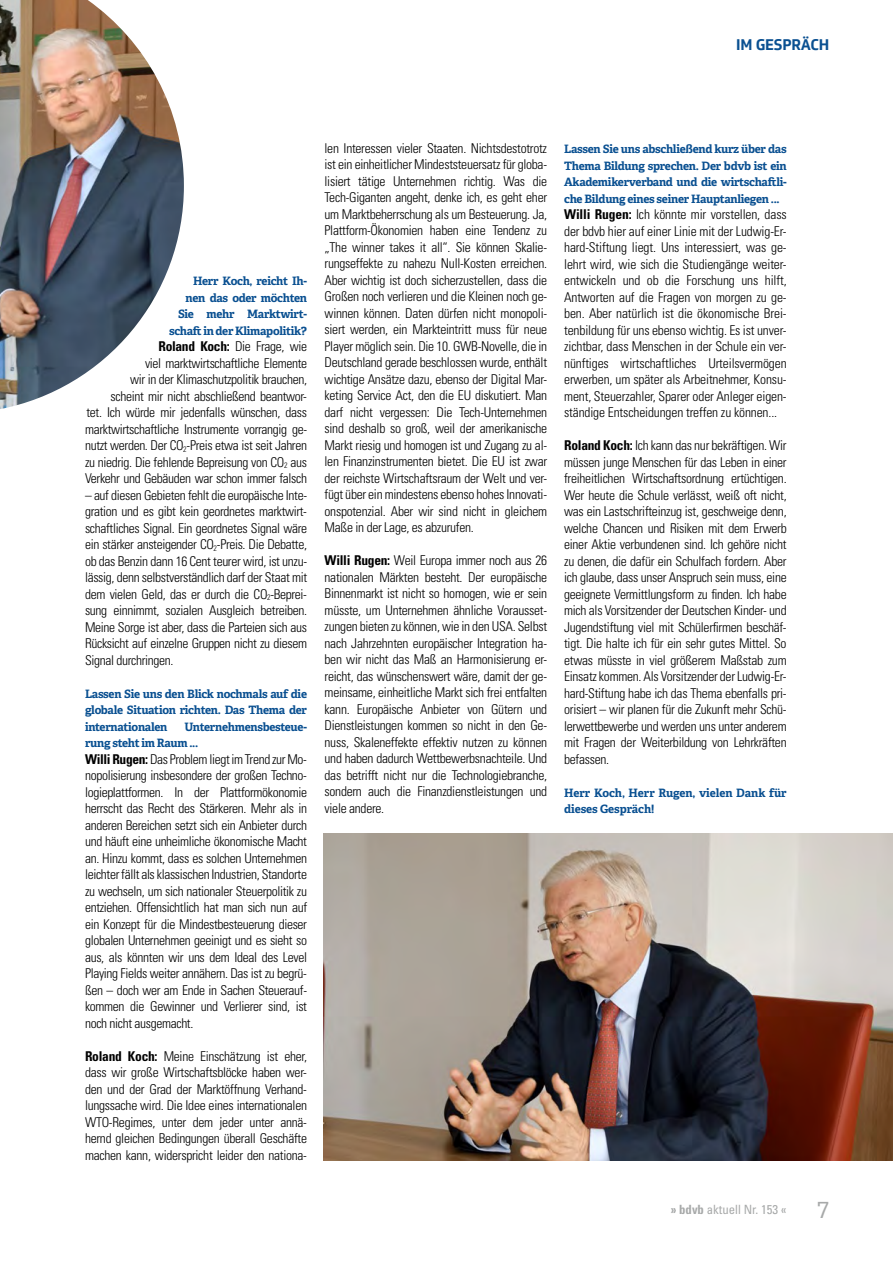
<style>
.page{position:relative;width:893px;height:1263px;background:#fff}
.page>*{position:absolute;margin:0;border:0;box-sizing:border-box;transform-origin:0 0}
.t1{font:22.5px "Glypha";color:#a7a9a9}
.t2{font:700 15px "Soleto";letter-spacing:-.02em;color:#0a5091}
.t3{font:300 condensed 13.5px/16.5px "Univers";letter-spacing:-.025em;color:#000;text-align:justify}
.t4{font:condensed 12.75px "Univers";color:#a7a9a9}
.t5{font:700 11.55px/16.5px "Adelle";letter-spacing:-.025em;color:#0a5091;text-align:justify}
.t6{font:700 11.55px/16.5px "Adelle";letter-spacing:-.005em;color:#0a5091}
.s1{font-weight:700}
</style>
<div class="page">
<img style="left:324px;top:834px;width:569px;height:327px">
<img style="left:0;top:0;width:184px;height:409px">
<p class="t2" style="left:736px;top:35px;width:94px">IM GESPRÄCH</p>
<p class="t5" style="left:169px;top:273px;width:140px;text-align:right">Herr Koch, reicht Ih-<br>nen das oder möchten<br>Sie mehr Marktwirt&shy;schaft in der Klimapolitik?</p>
<p class="t3" style="left:85px;top:338px;width:224px;text-align:right"><span class="s1">Roland Koch:</span> Die Frage, wie<br>viel marktwirtschaftliche Elemente<br>wir in der Klimaschutzpolitik brauchen,<br>scheint mir nicht abschließend beantwor-<br>tet. Ich würde mir jedenfalls wünschen, dass marktwirtschaftliche Instrumente vorrangig ge&shy;nutzt werden. Der CO<sub>2</sub>-Preis etwa ist seit Jahren zu niedrig. Die fehlende Bepreisung von CO<sub>2</sub> aus Verkehr und Gebäuden war schon immer falsch</p>
<p class="t3" style="left:85px;top:486px;width:224px">– auf diesen Gebieten fehlt die europäische Inte&shy;gration und es gibt kein geordnetes marktwirt&shy;schaftliches Signal. Ein geordnetes Signal wäre ein stärker ansteigender CO<sub>2</sub>-Preis. Die Debatte, ob das Benzin dann 16 Cent teurer wird, ist unzu&shy;lässig, denn selbstverständlich darf der Staat mit dem vielen Geld, das er durch die CO<sub>2</sub>-Beprei&shy;sung einnimmt, sozialen Ausgleich betreiben.<br>Meine Sorge ist aber, dass die Parteien sich aus Rücksicht auf einzelne Gruppen nicht zu diesem Signal durchringen.</p>
<p class="t5" style="left:85px;top:685px;width:224px">Lassen Sie uns den Blick nochmals auf die globale Situation richten. Das Thema der internationalen</p>
<p class="t5" style="left:85px;top:718px;width:224px;text-indent:99px">Unternehmensbesteue&shy;rung steht im Raum ...</p>
<p class="t3" style="left:85px;top:751px;width:224px"><span class="s1">Willi Rugen:</span> Das Problem liegt im Trend zur Mo&shy;nopolisierung insbesondere der großen Techno&shy;logieplattformen. In der Plattformökonomie herrscht das Recht des Stärkeren. Mehr als in anderen Bereichen setzt sich ein Anbieter durch und häuft eine unheimliche ökonomische Macht an. Hinzu kommt, dass es solchen Unternehmen leichter fällt als klassischen Industrien, Standorte zu wechseln, um sich nationaler Steuerpolitik zu entziehen. Offensichtlich hat man sich nun auf ein Konzept für die Mindestbesteuerung dieser globalen Unternehmen geeinigt und es sieht so aus, als könnten wir uns dem Ideal des Level Playing Fields weiter annähern. Das ist zu begrü&shy;ßen – doch wer am Ende in Sachen Steuerauf&shy;kommen die Gewinner und Verlierer sind, ist noch nicht ausgemacht.</p>
<p class="t3" style="left:85px;top:1047px;width:224px"><span class="s1">Roland Koch:</span> Meine Einschätzung ist eher, dass wir große Wirtschaftsblöcke haben wer&shy;den und der Grad der Marktöffnung Verhand&shy;lungssache wird. Die Idee eines internationalen WTO-Regimes, unter dem jeder unter annä&shy;hernd gleichen Bedingungen überall Geschäfte machen kann, widerspricht leider den nationa-</p>
<p class="t3" style="left:325px;top:140px;width:224px">len Interessen vieler Staaten. Nichtsdestotrotz ist ein einheitlicher Mindeststeuersatz für globa&shy;lisiert tätige Unternehmen richtig. Was die Tech-Giganten angeht, denke ich, es geht eher um Marktbeherrschung als um Besteuerung. Ja, Plattform-Ökonomien haben eine Tendenz zu „The winner takes it all“. Sie können Skalie&shy;rungseffekte zu nahezu Null-Kosten erreichen.<br>Aber wichtig ist doch sicherzustellen, dass die Großen noch verlieren und die Kleinen noch ge&shy;winnen können. Daten dürfen nicht monopoli&shy;siert werden, ein Markteintritt muss für neue Player möglich sein. Die 10. GWB-Novelle, die in Deutschland gerade beschlossen wurde, enthält wichtige Ansätze dazu, ebenso der Digital Mar&shy;keting Service Act, den die EU diskutiert. Man darf nicht vergessen: Die Tech-Unternehmen sind deshalb so groß, weil der amerikanische Markt riesig und homogen ist und Zugang zu al&shy;len Finanzinstrumenten bietet. Die EU ist zwar der reichste Wirtschaftsraum der Welt und ver&shy;fügt über ein mindestens ebenso hohes Innovati&shy;onspotenzial. Aber wir sind nicht in gleichem Maße in der Lage, es abzurufen.</p>
<p class="t3" style="left:325px;top:552px;width:224px"><span class="s1">Willi Rugen:</span> Weil Europa immer noch aus 26 nationalen Märkten besteht. Der europäische Binnenmarkt ist nicht so homogen, wie er sein müsste, um Unternehmen ähnliche Vorausset&shy;zungen bieten zu können, wie in den USA. Selbst nach Jahrzehnten europäischer Integration ha&shy;ben wir nicht das Maß an Harmonisierung er&shy;reicht, das wünschenswert wäre, damit der ge&shy;meinsame, einheitliche Markt sich frei entfalten kann. Europäische Anbieter von Gütern und Dienstleistungen kommen so nicht in den Ge&shy;nuss, Skaleneffekte effektiv nutzen zu können und haben dadurch Wettbewerbsnachteile. Und das betrifft nicht nur die Technologiebranche, sondern auch die Finanzdienstleistungen und viele andere.</p>
<p class="t5" style="left:564px;top:141px;width:224px">Lassen Sie uns abschließend kurz über das Thema Bildung sprechen. Der bdvb ist ein Akademikerverband und die wirtschaftli&shy;che Bildung eines seiner Hauptanliegen ...</p>
<p class="t3" style="left:564px;top:206px;width:224px"><span class="s1">Willi Rugen:</span> Ich könnte mir vorstellen, dass der bdvb hier auf einer Linie mit der Ludwig-Er&shy;hard-Stiftung liegt. Uns interessiert, was ge&shy;lehrt wird, wie sich die Studiengänge weiter&shy;entwickeln und ob die Forschung uns hilft, Antworten auf die Fragen von morgen zu ge&shy;ben. Aber natürlich ist die ökonomische Brei&shy;tenbildung für uns ebenso wichtig. Es ist unver&shy;zichtbar, dass Menschen in der Schule ein ver&shy;nünftiges wirtschaftliches Urteilsvermögen erwerben, um später als Arbeitnehmer, Konsu&shy;ment, Steuerzahler, Sparer oder Anleger eigen&shy;ständige Entscheidungen treffen zu können...</p>
<p class="t3" style="left:564px;top:437px;width:224px"><span class="s1">Roland Koch:</span> Ich kann das nur bekräftigen. Wir müssen junge Menschen für das Leben in einer freiheitlichen Wirtschaftsordnung ertüchtigen.<br>Wer heute die Schule verlässt, weiß oft nicht, was ein Lastschrifteinzug ist, geschweige denn, welche Chancen und Risiken mit dem Erwerb einer Aktie verbundenen sind. Ich gehöre nicht zu denen, die dafür ein Schulfach fordern. Aber ich glaube, dass unser Anspruch sein muss, eine geeignete Vermittlungsform zu finden. Ich habe mich als Vorsitzender der Deutschen Kinder- und Jugendstiftung viel mit Schülerfirmen beschäf&shy;tigt. Die halte ich für ein sehr gutes Mittel. So etwas müsste in viel größerem Maßstab zum Einsatz kommen. Als Vorsitzender der Ludwig-Er&shy;hard-Stiftung habe ich das Thema ebenfalls pri&shy;orisiert – wir planen für die Zukunft mehr Schü&shy;lerwettbewerbe und werden uns unter anderem mit Fragen der Weiterbildung von Lehrkräften befassen.</p>
<p class="t6" style="left:564px;top:784px;width:224px">Herr Koch, Herr Rugen, vielen Dank für dieses Gespräch!</p>
<p class="t4" style="left:671px;top:1202px;width:117px"><span class="s1">» bdvb</span> aktuell Nr. 153 «</p>
<h1 class="t1" style="left:817px;top:1196px;width:14px">7</h1>
</div>
